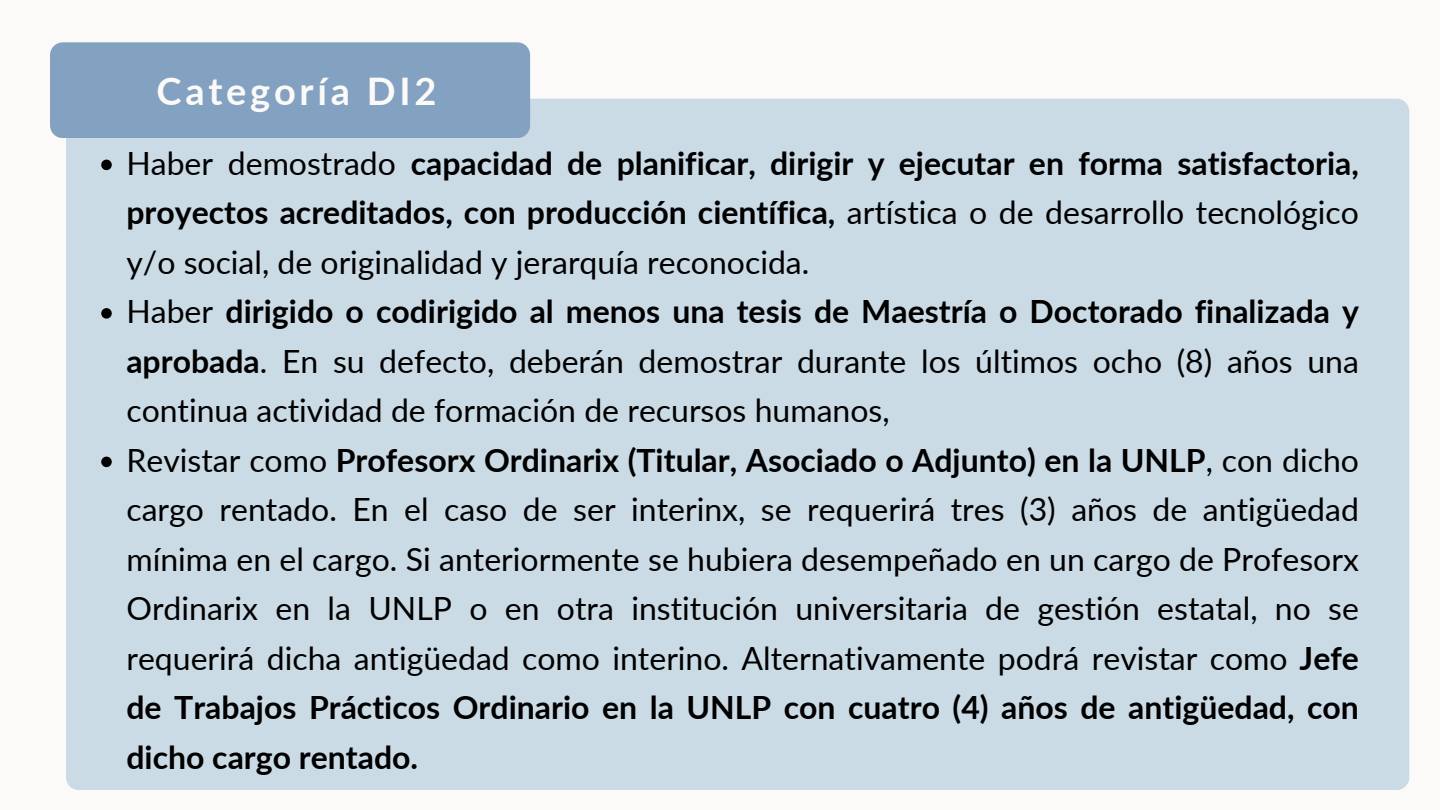
<style>
.page{position:relative;width:1440px;height:810px;background:#fbfaf8}
.page>*{position:absolute;margin:0;border:0;box-sizing:border-box;transform-origin:0 0}
.t1{font:700 38px "Lato";letter-spacing:.1em;color:#fbfaf8}
.t2{font:32px/49.5px "Lato";color:#000;text-align:justify}
.t3{font:700 32px/49.5px "Lato";color:#000;text-align:justify}
.s1{font-weight:400}
.s2{font-weight:700}
</style>
<div class="page">
<div style="left:66px;top:99px;width:1343px;height:691px;background:#cbdbe5;border-radius:13px"></div>
<div style="left:50px;top:42px;width:480px;height:96px;background:#83a1c0;border-radius:13px"></div>
<svg style="left:101px;top:160px;width:11px;height:10px"></svg>
<svg style="left:101px;top:308px;width:11px;height:11px"></svg>
<svg style="left:101px;top:457px;width:11px;height:10px"></svg>
<p class="t1" style="left:157px;top:67px;width:281px">Categoría DI2</p>
<p class="t3" style="left:126px;top:137px;width:1234px"><span class="s1">Haber demostrado</span> capacidad de planificar, dirigir y ejecutar en forma satisfactoria, proyectos acreditados, con producción científica, <span class="s1">artística o de desarrollo tecnológico y/o social, de originalidad y jerarquía reconocida.</span></p>
<p class="t2" style="left:126px;top:286px;width:1234px">Haber <span class="s2">dirigido o codirigido al menos una tesis de Maestría o Doctorado finalizada y aprobada</span>. En su defecto, deberán demostrar durante los últimos ocho (8) años una continua actividad de formación de recursos humanos,</p>
<p class="t2" style="left:126px;top:434px;width:1234px">Revistar como <span class="s2">Profesorx Ordinarix (Titular, Asociado o Adjunto) en la UNLP</span>, con dicho cargo rentado. En el caso de ser interinx, se requerirá tres (3) años de antigüedad mínima en el cargo. Si anteriormente se hubiera desempeñado en un cargo de Profesorx Ordinarix en la UNLP o en otra institución universitaria de gestión estatal, no se requerirá dicha antigüedad como interino. Alternativamente podrá revistar como <span class="s2">Jefe de Trabajos Prácticos Ordinario en la UNLP con cuatro (4) años de antigüedad, con dicho cargo rentado.</span></p>
</div>
